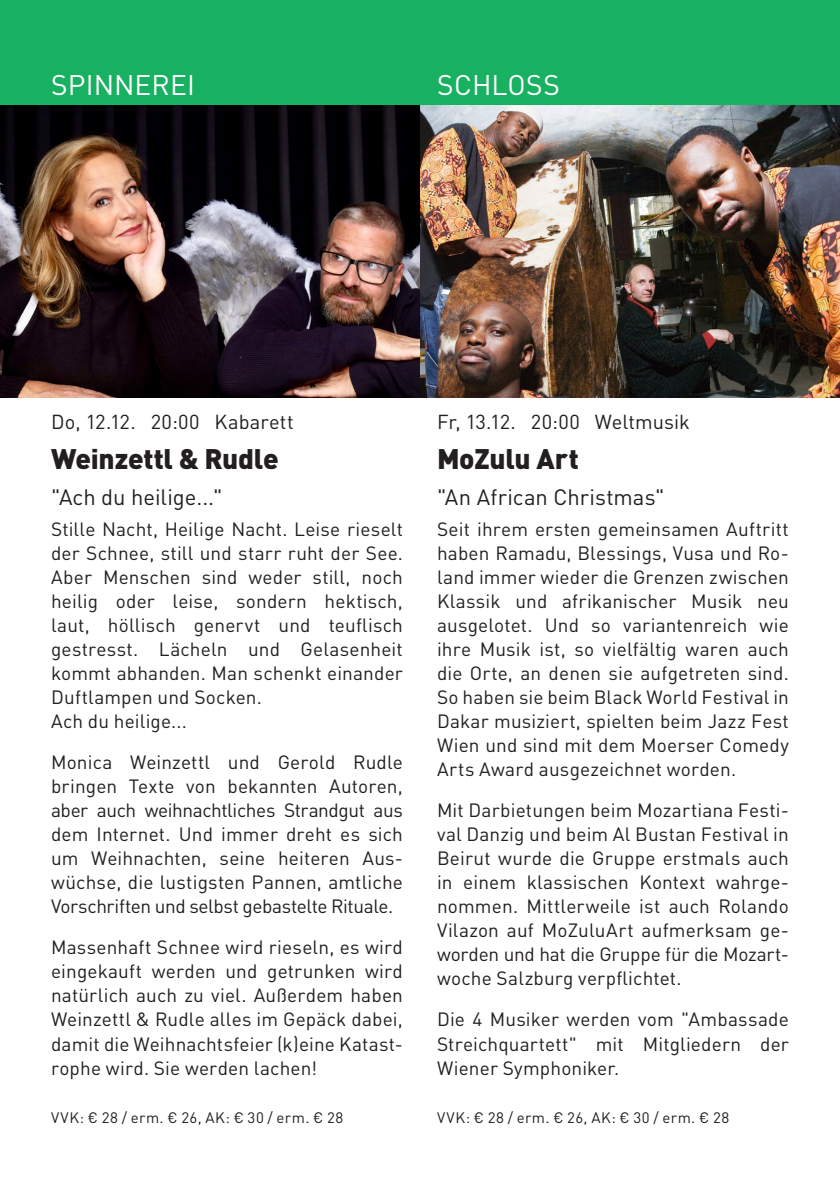
<style>
.page{position:relative;width:840px;height:1191px;background:#fff}
.page>*{position:absolute;margin:0;border:0;box-sizing:border-box;transform-origin:0 0}
.Künstler{font:900 28px "DINOT";letter-spacing:-.01em;color:#231f20}
.Veranstaltungsort{font:28px "DIN Pro";letter-spacing:.005em;color:#fff}
.Titel{font:22px "DIN Pro";color:#231f20}
.Fliesstext{font:20px "DIN Pro";letter-spacing:.005em;color:#231f20}
.Fliesstext-2{font:19px/24px "DIN Pro";letter-spacing:.01em;color:#231f20;text-align:justify}
.Preise___Beginnzeit{font:15px "DIN Pro";letter-spacing:.035em;color:#231f20}
</style>
<div class="page">
<img style="left:0;top:105px;width:420px;height:292px">
<img style="left:420px;top:105px;width:419px;height:292px">
<div style="left:0;top:0;width:839px;height:105px;background:#18b061"></div>
<hr style="left:839px;top:0;width:1px;height:105px;background:#18b061">
<p class="Veranstaltungsort" style="left:51px;top:67px;width:145px">SPINNEREI</p>
<p class="Veranstaltungsort" style="left:437px;top:67px;width:124px">SCHLOSS</p>
<p class="Fliesstext" style="left:51px;top:409px;width:244px">Do, 12.12. 20:00 Kabarett</p>
<p class="Künstler" style="left:51px;top:440px;width:229px">Weinzettl &amp; Rudle</p>
<p class="Titel" style="left:51px;top:483px;width:173px">"Ach du heilige..."</p>
<p class="Fliesstext-2" style="left:51px;top:517px;width:353px;text-align:left">Stille Nacht, Heilige Nacht. Leise rieselt der Schnee, still und starr ruht der See.<br>Aber Menschen sind weder still, noch heilig oder leise, sondern hektisch, laut, höllisch genervt und teuflisch gestresst. Lächeln und Gelasenheit kommt abhanden. Man schenkt einander Duftlampen und Socken.<br>Ach du heilige...</p>
<p class="Fliesstext-2" style="left:51px;top:750px;width:353px">Monica Weinzettl und Gerold Rudle bringen Texte von bekannten Autoren, aber auch weihnachtliches Strandgut aus dem Internet. Und immer dreht es sich um Weihnachten, seine heiteren Aus&shy;wüchse, die lustigsten Pannen, amtliche Vorschriften und selbst gebastelte Rituale.</p>
<p class="Fliesstext-2" style="left:51px;top:935px;width:353px">Massenhaft Schnee wird rieseln, es wird eingekauft werden und getrunken wird natürlich auch zu viel. Außerdem haben Weinzettl &amp; Rudle alles im Gepäck dabei, damit die Weihnachtsfeier (k)eine Katast&shy;rophe wird. Sie werden lachen!</p>
<p class="Preise___Beginnzeit" style="left:51px;top:1108px;width:293px">VVK: € 28 / erm. € 26, AK: € 30 / erm. € 28</p>
<p class="Fliesstext" style="left:437px;top:409px;width:254px">Fr, 13.12. 20:00 Weltmusik</p>
<p class="Künstler" style="left:437px;top:440px;width:143px">MoZulu Art</p>
<p class="Titel" style="left:437px;top:483px;width:229px">"An African Christmas"</p>
<p class="Fliesstext-2" style="left:437px;top:517px;width:353px">Seit ihrem ersten gemeinsamen Auftritt haben Ramadu, Blessings, Vusa und Ro&shy;land immer wieder die Grenzen zwischen Klassik und afrikanischer Musik neu ausgelotet. Und so variantenreich wie ihre Musik ist, so vielfältig waren auch die Orte, an denen sie aufgetreten sind.<br>So haben sie beim Black World Festival in Dakar musiziert, spielten beim Jazz Fest Wien und sind mit dem Moerser Comedy Arts Award ausgezeichnet worden.</p>
<p class="Fliesstext-2" style="left:437px;top:798px;width:353px">Mit Darbietungen beim Mozartiana Festi&shy;val Danzig und beim Al Bustan Festival in Beirut wurde die Gruppe erstmals auch in einem klassischen Kontext wahrge&shy;nommen. Mittlerweile ist auch Rolando Vilazon auf MoZuluArt aufmerksam ge&shy;worden und hat die Gruppe für die Mozart&shy;woche Salzburg verpflichtet.</p>
<p class="Fliesstext-2" style="left:437px;top:1007px;width:353px">Die 4 Musiker werden vom "Ambassade Streichquartett" mit Mitgliedern der Wiener Symphoniker.</p>
<p class="Preise___Beginnzeit" style="left:437px;top:1108px;width:293px">VVK: € 28 / erm. € 26, AK: € 30 / erm. € 28</p>
</div>
